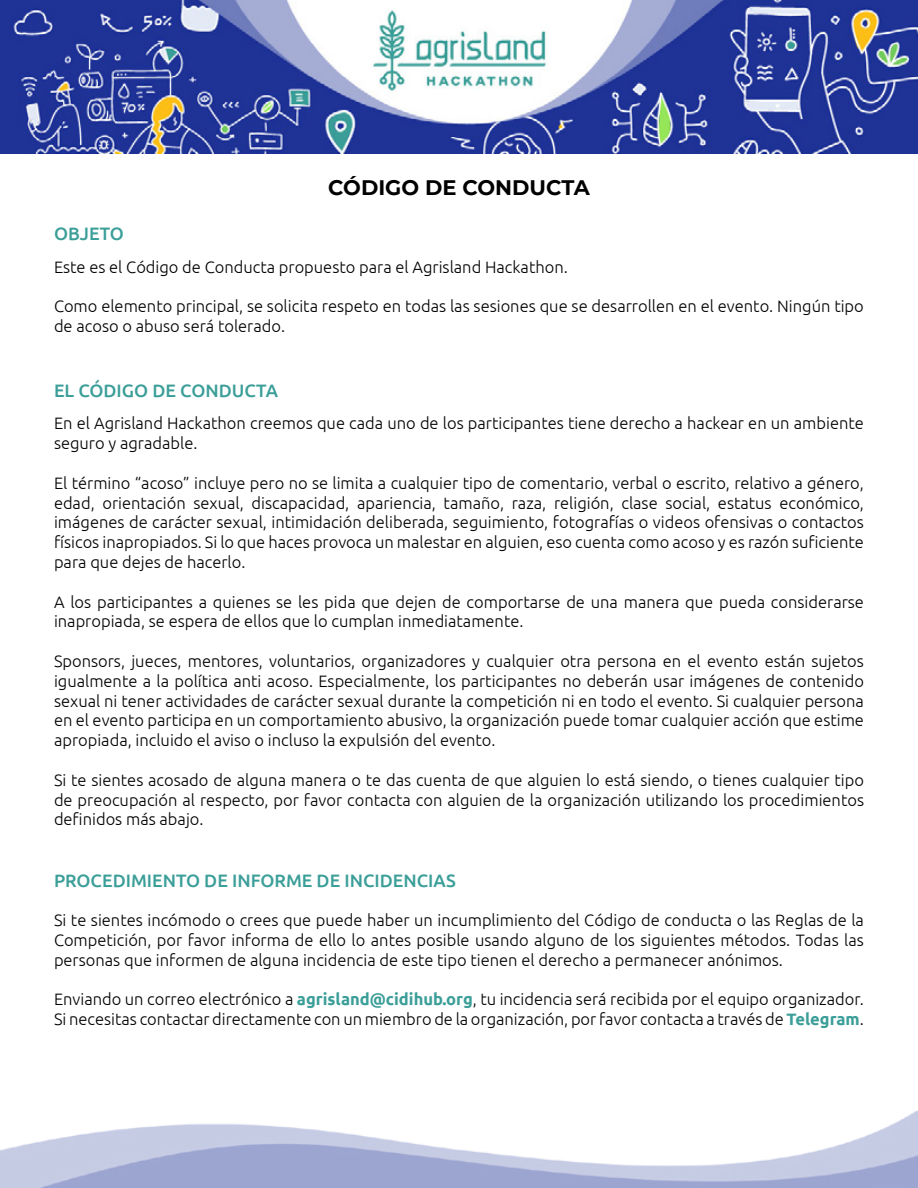
<style>
.page{position:relative;width:918px;height:1188px;background:#fff}
.page>*{position:absolute;margin:0;border:0;box-sizing:border-box;transform-origin:0 0}
.t1{font:700 21px "Montserrat";color:#000}
.t2{font:500 18px "Ubuntu";color:#3b9e98}
.t3{font:300 16.5px/19.8px "Ubuntu";color:#000}
.s1{font-weight:700;color:#3b9e98}
</style>
<div class="page">
<img style="left:0;top:0;width:918px;height:153px">
<p class="t1" style="left:328px;top:172px;width:263px">CÓDIGO DE CONDUCTA</p>
<p class="t2" style="left:54px;top:222px;width:71px">OBJETO</p>
<p class="t3" style="left:54px;top:257px;width:515px">Este es el Código de Conducta propuesto para el Agrisland Hackathon.</p>
<p class="t3" style="left:54px;top:296px;width:811px">Como elemento principal, se solicita respeto en todas las sesiones que se desarrollen en el evento. Ningún tipo de acoso o abuso será tolerado.</p>
<p class="t2" style="left:54px;top:379px;width:226px">EL CÓDIGO DE CONDUCTA</p>
<p class="t3" style="left:54px;top:413px;width:811px">En el Agrisland Hackathon creemos que cada uno de los participantes tiene derecho a hackear en un ambiente seguro y agradable.</p>
<p class="t3" style="left:54px;top:473px;width:812px;text-align:justify">El término “acoso” incluye pero no se limita a cualquier tipo de comentario, verbal o escrito, relativo a género, edad, orientación sexual, discapacidad, apariencia, tamaño, raza, religión, clase social, estatus económico, imágenes de carácter sexual, intimidación deliberada, seguimiento, fotografías o videos ofensivas o contactos físicos inapropiados. Si lo que haces provoca un malestar en alguien, eso cuenta como acoso y es razón suficiente para que dejes de hacerlo.</p>
<p class="t3" style="left:54px;top:591px;width:812px">A los participantes a quienes se les pida que dejen de comportarse de una manera que pueda considerarse inapropiada, se espera de ellos que lo cumplan inmediatamente.</p>
<p class="t3" style="left:54px;top:651px;width:812px;text-align:justify">Sponsors, jueces, mentores, voluntarios, organizadores y cualquier otra persona en el evento están sujetos igualmente a la política anti acoso. Especialmente, los participantes no deberán usar imágenes de contenido sexual ni tener actividades de carácter sexual durante la competición ni en todo el evento. Si cualquier persona en el evento participa en un comportamiento abusivo, la organización puede tomar cualquier acción que estime apropiada, incluido el aviso o incluso la expulsión del evento.</p>
<p class="t3" style="left:54px;top:770px;width:812px;text-align:justify">Si te sientes acosado de alguna manera o te das cuenta de que alguien lo está siendo, o tienes cualquier tipo de preocupación al respecto, por favor contacta con alguien de la organización utilizando los procedimientos definidos más abajo.</p>
<p class="t2" style="left:54px;top:869px;width:403px">PROCEDIMIENTO DE INFORME DE INCIDENCIAS</p>
<p class="t3" style="left:54px;top:910px;width:811px;text-align:justify">Si te sientes incómodo o crees que puede haber un incumplimiento del Código de conducta o las Reglas de la Competición, por favor informa de ello lo antes posible usando alguno de los siguientes métodos. Todas las personas que informen de alguna incidencia de este tipo tienen el derecho a permanecer anónimos.</p>
<p class="t3" style="left:54px;top:989px;width:811px">Enviando un correo electrónico a <span class="s1">agrisland@cidihub.org</span>, tu incidencia será recibida por el equipo organizador.<br>Si necesitas contactar directamente con un miembro de la organización, por favor contacta a través de <span class="s1">Telegram</span>.</p>
</div>
